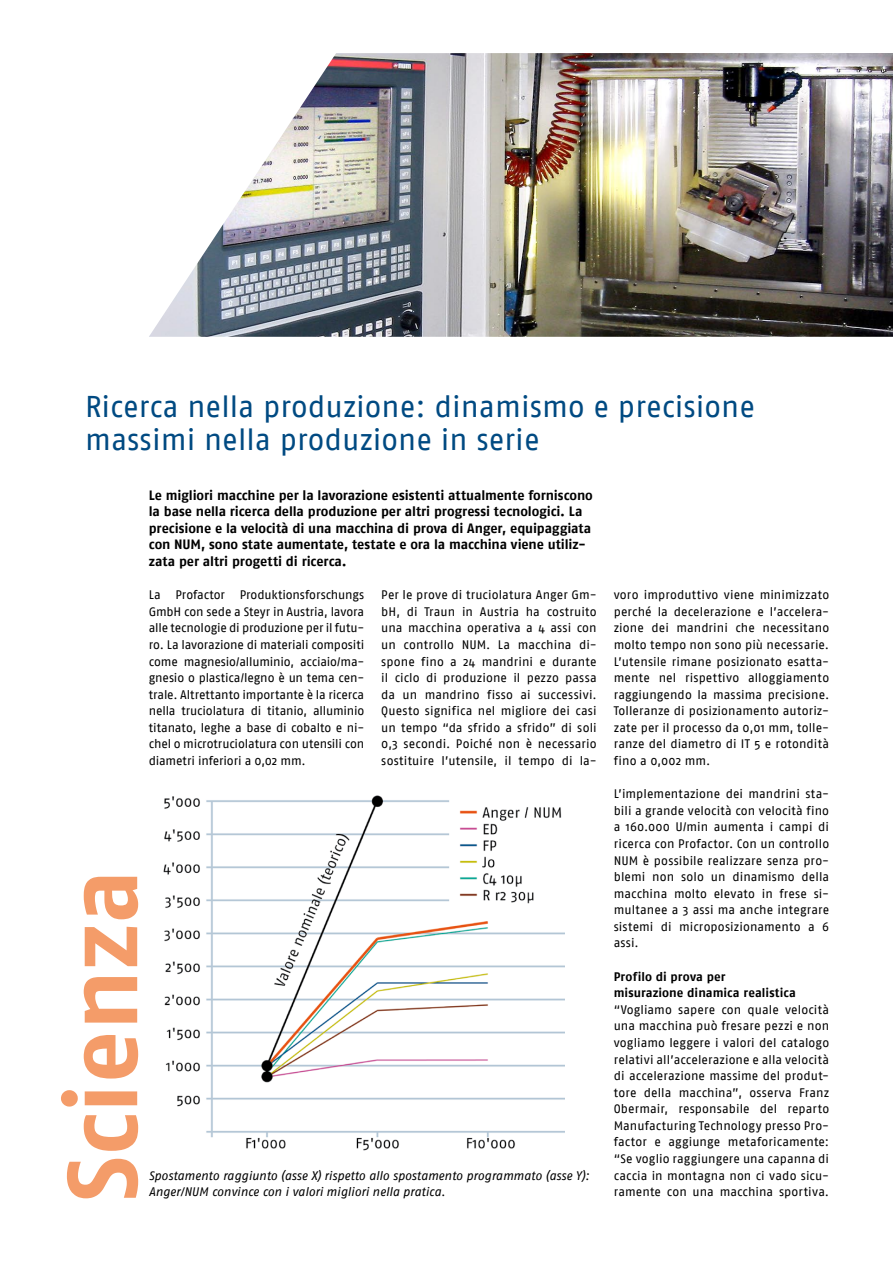
<style>
.page{position:relative;width:893px;height:1263px;background:#fff}
.page>*{position:absolute;margin:0;border:0;box-sizing:border-box;transform-origin:0 0}
.t1{font:700 99px "Fago No";color:#f49c69}
.t2{font:30px/33.2px "Fago No";color:#004a82}
.t3{font:700 13.5px/16.6px "Fago No";letter-spacing:-.005em;color:#000}
.t4{font:12.3px/16.6px "Fago No";letter-spacing:.005em;color:#000;text-align:justify}
.t5{font:italic 12.3px "Fago No";letter-spacing:-.01em;color:#000}
.t6{font:700 12.3px/16.6px "Fago No";letter-spacing:.005em;color:#000}
</style>
<div class="page">
<img style="left:149px;top:53px;width:744px;height:284px">
<img style="left:164px;top:795px;width:401px;height:356px">
<h2 class="t2" style="left:85px;top:389px;width:672px">Ricerca nella produzione: dinamismo e precisione massimi nella produzione in serie</h2>
<h1 class="t1" style="left:45px;top:1201px;width:333px;rotate:-90deg">Scienza</h1>
<p class="t3" style="left:149px;top:486px;width:446px">Le migliori macchine per la lavorazione esistenti attualmente forniscono la base nella ricerca della produzione per altri progressi tecnologici. La precisione e la velocità di una macchina di prova di Anger, equipaggiata con NUM, sono state aumentate, testate e ora la macchina viene utiliz&shy;zata per altri progetti di ricerca.</p>
<p class="t4" style="left:149px;top:586px;width:217px">La Profactor Produktionsforschungs GmbH con sede a Steyr in Austria, lavora alle tecnologie di produzione per il futu&shy;ro. La lavorazione di materiali compositi come magnesio/alluminio, acciaio/ma&shy;gnesio o plastica/legno è un tema cen&shy;trale. Altrettanto importante è la ricerca nella truciolatura di titanio, alluminio titanato, leghe a base di cobalto e ni&shy;chel o microtruciolatura con utensili con diametri inferiori a 0,02 mm.</p>
<p class="t4" style="left:381px;top:586px;width:217px">Per le prove di truciolatura Anger Gm&shy;bH, di Traun in Austria ha costruito una macchina operativa a 4 assi con un controllo NUM. La macchina di&shy;spone fino a 24 mandrini e durante il ciclo di produzione il pezzo passa da un mandrino fisso ai successivi.<br>Questo significa nel migliore dei casi un tempo “da sfrido a sfrido” di soli 0,3 secondi. Poiché non è necessario sostituire l’utensile, il tempo di la-</p>
<p class="t4" style="left:614px;top:586px;width:217px">voro improduttivo viene minimizzato perché la decelerazione e l’accelera&shy;zione dei mandrini che necessitano molto tempo non sono più necessarie.<br>L’utensile rimane posizionato esatta&shy;mente nel rispettivo alloggiamento raggiungendo la massima precisione.<br>Tolleranze di posizionamento autoriz&shy;zate per il processo da 0,01 mm, tolle&shy;ranze del diametro di IT 5 e rotondità fino a 0,002 mm.</p>
<p class="t4" style="left:614px;top:785px;width:217px">L’implementazione dei mandrini sta&shy;bili a grande velocità con velocità fino a 160.000 U/min aumenta i campi di ricerca con Profactor. Con un controllo NUM è possibile realizzare senza pro&shy;blemi non solo un dinamismo della macchina molto elevato in frese si&shy;multanee a 3 assi ma anche integrare sistemi di microposizionamento a 6 assi.</p>
<p class="t6" style="left:614px;top:968px;width:184px">Profilo di prova per misurazione dinamica realistica</p>
<p class="t4" style="left:614px;top:1001px;width:217px">“Vogliamo sapere con quale velocità una macchina può fresare pezzi e non vogliamo leggere i valori del catalogo relativi all’accelerazione e alla velocità di accelerazione massime del produt&shy;tore della macchina”, osserva Franz Obermair, responsabile del reparto Manufacturing Technology presso Pro&shy;factor e aggiunge metaforicamente: “Se voglio raggiungere una capanna di caccia in montagna non ci vado sicu&shy;ramente con una macchina sportiva.</p>
<p class="t5" style="left:149px;top:1168px;width:442px">Spostamento raggiunto (asse X) rispetto allo spostamento programmato (asse Y):</p>
<p class="t5" style="left:149px;top:1185px;width:298px">Anger/NUM convince con i valori migliori nella pratica.</p>
</div>
